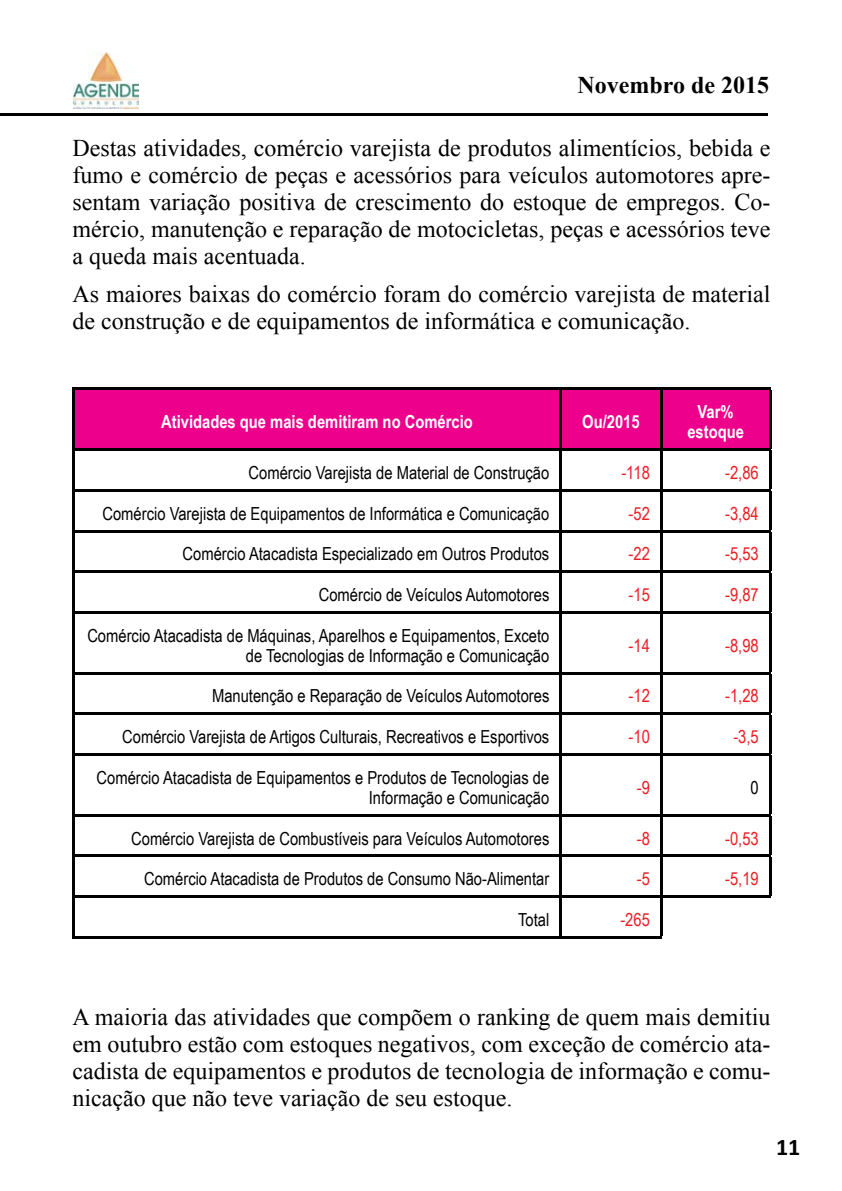
<style>
.page{position:relative;width:842px;height:1191px;background:#fff}
.page>*{position:absolute;margin:0;border:0;box-sizing:border-box;transform-origin:0 0}
.t1{font:24px/27px "Times New Roman";color:#000;text-align:justify}
.t2{font:700 24px "Times New Roman";color:#000}
.t3{font:700 24px "Calibri";color:#000}
.t4{font:18px/20px "Arial Narrow";color:#000;text-align:right}
.t5{font:18px "Arial Narrow";color:#ed1d24}
.t6{font:700 18px/20px "Arial Narrow";color:#fff;text-align:center}
</style>
<div class="page">
<hr style="left:0;top:114px;width:767px;height:2px;background:#000">
<img style="left:73px;top:52px;width:66px;height:57px">
<div style="left:74px;top:390px;width:695px;height:58px;background:#ec008c"></div>
<svg style="left:74px;top:450px;width:696px;height:486px"></svg>
<svg style="left:74px;top:491px;width:695px;height:404px"></svg>
<hr style="left:72px;top:388px;width:489px;height:2px;background:#000">
<hr style="left:72px;top:390px;width:2px;height:58px;background:#000">
<hr style="left:561px;top:388px;width:100px;height:2px;background:#000">
<hr style="left:560px;top:390px;width:2px;height:58px;background:#000">
<hr style="left:661px;top:388px;width:110px;height:2px;background:#000">
<hr style="left:660px;top:390px;width:2px;height:58px;background:#000">
<hr style="left:769px;top:390px;width:2px;height:58px;background:#000">
<hr style="left:72px;top:448px;width:489px;height:2px;background:#000">
<hr style="left:72px;top:450px;width:2px;height:39px;background:#000">
<hr style="left:561px;top:448px;width:100px;height:2px;background:#000">
<hr style="left:560px;top:450px;width:2px;height:39px;background:#000">
<hr style="left:661px;top:448px;width:110px;height:2px;background:#000">
<hr style="left:660px;top:450px;width:2px;height:39px;background:#000">
<hr style="left:769px;top:450px;width:2px;height:39px;background:#000">
<hr style="left:72px;top:489px;width:489px;height:2px;background:#000">
<hr style="left:72px;top:491px;width:2px;height:39px;background:#000">
<hr style="left:561px;top:489px;width:100px;height:2px;background:#000">
<hr style="left:560px;top:491px;width:2px;height:39px;background:#000">
<hr style="left:661px;top:489px;width:110px;height:2px;background:#000">
<hr style="left:660px;top:491px;width:2px;height:39px;background:#000">
<hr style="left:769px;top:491px;width:2px;height:39px;background:#000">
<hr style="left:72px;top:530px;width:489px;height:2px;background:#000">
<hr style="left:72px;top:532px;width:2px;height:39px;background:#000">
<hr style="left:561px;top:530px;width:100px;height:2px;background:#000">
<hr style="left:560px;top:532px;width:2px;height:39px;background:#000">
<hr style="left:661px;top:530px;width:110px;height:2px;background:#000">
<hr style="left:660px;top:532px;width:2px;height:39px;background:#000">
<hr style="left:769px;top:532px;width:2px;height:39px;background:#000">
<hr style="left:72px;top:571px;width:489px;height:2px;background:#000">
<hr style="left:72px;top:573px;width:2px;height:38px;background:#000">
<hr style="left:561px;top:571px;width:100px;height:2px;background:#000">
<hr style="left:560px;top:573px;width:2px;height:38px;background:#000">
<hr style="left:661px;top:571px;width:110px;height:2px;background:#000">
<hr style="left:660px;top:573px;width:2px;height:38px;background:#000">
<hr style="left:769px;top:573px;width:2px;height:38px;background:#000">
<hr style="left:72px;top:611px;width:489px;height:2px;background:#000">
<hr style="left:72px;top:613px;width:2px;height:59px;background:#000">
<hr style="left:561px;top:611px;width:100px;height:2px;background:#000">
<hr style="left:560px;top:613px;width:2px;height:59px;background:#000">
<hr style="left:661px;top:611px;width:110px;height:2px;background:#000">
<hr style="left:660px;top:613px;width:2px;height:59px;background:#000">
<hr style="left:769px;top:613px;width:2px;height:59px;background:#000">
<hr style="left:72px;top:672px;width:489px;height:2px;background:#000">
<hr style="left:72px;top:674px;width:2px;height:39px;background:#000">
<hr style="left:561px;top:672px;width:100px;height:2px;background:#000">
<hr style="left:560px;top:674px;width:2px;height:39px;background:#000">
<hr style="left:661px;top:672px;width:110px;height:2px;background:#000">
<hr style="left:660px;top:674px;width:2px;height:39px;background:#000">
<hr style="left:769px;top:674px;width:2px;height:39px;background:#000">
<hr style="left:72px;top:713px;width:489px;height:2px;background:#000">
<hr style="left:72px;top:715px;width:2px;height:38px;background:#000">
<hr style="left:561px;top:713px;width:100px;height:2px;background:#000">
<hr style="left:560px;top:715px;width:2px;height:38px;background:#000">
<hr style="left:661px;top:713px;width:110px;height:2px;background:#000">
<hr style="left:660px;top:715px;width:2px;height:38px;background:#000">
<hr style="left:769px;top:715px;width:2px;height:38px;background:#000">
<hr style="left:72px;top:753px;width:489px;height:2px;background:#000">
<hr style="left:72px;top:755px;width:2px;height:59px;background:#000">
<hr style="left:561px;top:753px;width:100px;height:2px;background:#000">
<hr style="left:560px;top:755px;width:2px;height:59px;background:#000">
<hr style="left:661px;top:753px;width:110px;height:2px;background:#000">
<hr style="left:660px;top:755px;width:2px;height:59px;background:#000">
<hr style="left:769px;top:755px;width:2px;height:59px;background:#000">
<hr style="left:72px;top:814px;width:489px;height:2px;background:#000">
<hr style="left:72px;top:816px;width:2px;height:39px;background:#000">
<hr style="left:561px;top:814px;width:100px;height:2px;background:#000">
<hr style="left:560px;top:816px;width:2px;height:39px;background:#000">
<hr style="left:661px;top:814px;width:110px;height:2px;background:#000">
<hr style="left:660px;top:816px;width:2px;height:39px;background:#000">
<hr style="left:769px;top:816px;width:2px;height:39px;background:#000">
<hr style="left:72px;top:855px;width:489px;height:2px;background:#000">
<hr style="left:72px;top:857px;width:2px;height:38px;background:#000">
<hr style="left:561px;top:855px;width:100px;height:2px;background:#000">
<hr style="left:560px;top:857px;width:2px;height:38px;background:#000">
<hr style="left:661px;top:855px;width:110px;height:2px;background:#000">
<hr style="left:660px;top:857px;width:2px;height:38px;background:#000">
<hr style="left:769px;top:857px;width:2px;height:38px;background:#000">
<hr style="left:72px;top:895px;width:489px;height:2px;background:#000">
<hr style="left:72px;top:897px;width:2px;height:39px;background:#000">
<hr style="left:561px;top:895px;width:100px;height:2px;background:#000">
<hr style="left:560px;top:897px;width:2px;height:39px;background:#000">
<hr style="left:661px;top:895px;width:110px;height:2px;background:#000">
<hr style="left:660px;top:897px;width:2px;height:39px;background:#000">
<hr style="left:72px;top:936px;width:489px;height:2px;background:#000">
<hr style="left:561px;top:936px;width:101px;height:2px;background:#000">
<p class="t2" style="left:577px;top:68px;width:193px">Novembro de 2015</p>
<p class="t1" style="left:73px;top:134px;width:699px">Destas atividades, comércio varejista de produtos alimentícios, bebida e fumo e comércio de peças e acessórios para veículos automotores apre&shy;sentam variação positiva de crescimento do estoque de empregos. Co&shy;mércio, manutenção e reparação de motocicletas, peças e acessórios teve a queda mais acentuada.</p>
<p class="t1" style="left:73px;top:280px;width:699px">As maiores baixas do comércio foram do comércio varejista de material de construção e de equipamentos de informática e comunicação.</p>
<p class="t6" style="left:161px;top:411px;width:313px">Atividades que mais demitiram no Comércio</p>
<p class="t6" style="left:582px;top:411px;width:59px">Ou/2015</p>
<p class="t6" style="left:687px;top:401px;width:58px">Var% estoque</p>
<p class="t4" style="left:249px;top:462px;width:302px">Comércio Varejista de Material de Construção</p>
<p class="t5" style="left:621px;top:459px;width:30px">-118</p>
<p class="t5" style="left:725px;top:459px;width:35px">-2,86</p>
<p class="t4" style="left:102px;top:502px;width:448px">Comércio Varejista de Equipamentos de Informática e Comunicação</p>
<p class="t5" style="left:628px;top:500px;width:23px">-52</p>
<p class="t5" style="left:725px;top:500px;width:35px">-3,84</p>
<p class="t4" style="left:183px;top:543px;width:368px">Comércio Atacadista Especializado em Outros Produtos</p>
<p class="t5" style="left:628px;top:541px;width:23px">-22</p>
<p class="t5" style="left:725px;top:541px;width:35px">-5,53</p>
<p class="t4" style="left:319px;top:584px;width:232px">Comércio de Veículos Automotores</p>
<p class="t5" style="left:628px;top:581px;width:23px">-15</p>
<p class="t5" style="left:725px;top:581px;width:35px">-9,87</p>
<p class="t4" style="left:87px;top:624px;width:463px">Comércio Atacadista de Máquinas, Aparelhos e Equipamentos, Exceto de Tecnologias de Informação e Comunicação</p>
<p class="t5" style="left:628px;top:632px;width:23px">-14</p>
<p class="t5" style="left:725px;top:632px;width:35px">-8,98</p>
<p class="t4" style="left:212px;top:685px;width:339px">Manutenção e Reparação de Veículos Automotores</p>
<p class="t5" style="left:628px;top:683px;width:23px">-12</p>
<p class="t5" style="left:725px;top:683px;width:35px">-1,28</p>
<p class="t4" style="left:122px;top:726px;width:429px">Comércio Varejista de Artigos Culturais, Recreativos e Esportivos</p>
<p class="t5" style="left:628px;top:723px;width:23px">-10</p>
<p class="t5" style="left:733px;top:723px;width:27px">-3,5</p>
<p class="t4" style="left:97px;top:767px;width:454px">Comércio Atacadista de Equipamentos e Produtos de Tecnologias de<br>Informação e Comunicação</p>
<p class="t5" style="left:637px;top:774px;width:15px">-9</p>
<p class="t4" style="left:750px;top:777px;width:10px">0</p>
<p class="t4" style="left:131px;top:827px;width:420px">Comércio Varejista de Combustíveis para Veículos Automotores</p>
<p class="t5" style="left:637px;top:825px;width:15px">-8</p>
<p class="t5" style="left:725px;top:825px;width:35px">-0,53</p>
<p class="t4" style="left:144px;top:868px;width:407px">Comércio Atacadista de Produtos de Consumo Não-Alimentar</p>
<p class="t5" style="left:637px;top:865px;width:15px">-5</p>
<p class="t5" style="left:725px;top:865px;width:35px">-5,19</p>
<p class="t4" style="left:518px;top:909px;width:33px">Total</p>
<p class="t5" style="left:620px;top:906px;width:31px">-265</p>
<p class="t1" style="left:73px;top:1002px;width:699px">A maioria das atividades que compõem o ranking de quem mais demitiu em outubro estão com estoques negativos, com exceção de comércio ata&shy;cadista de equipamentos e produtos de tecnologia de informação e comu&shy;nicação que não teve variação de seu estoque.</p>
<p class="t3" style="left:776px;top:1131px;width:26px">11</p>
</div>
